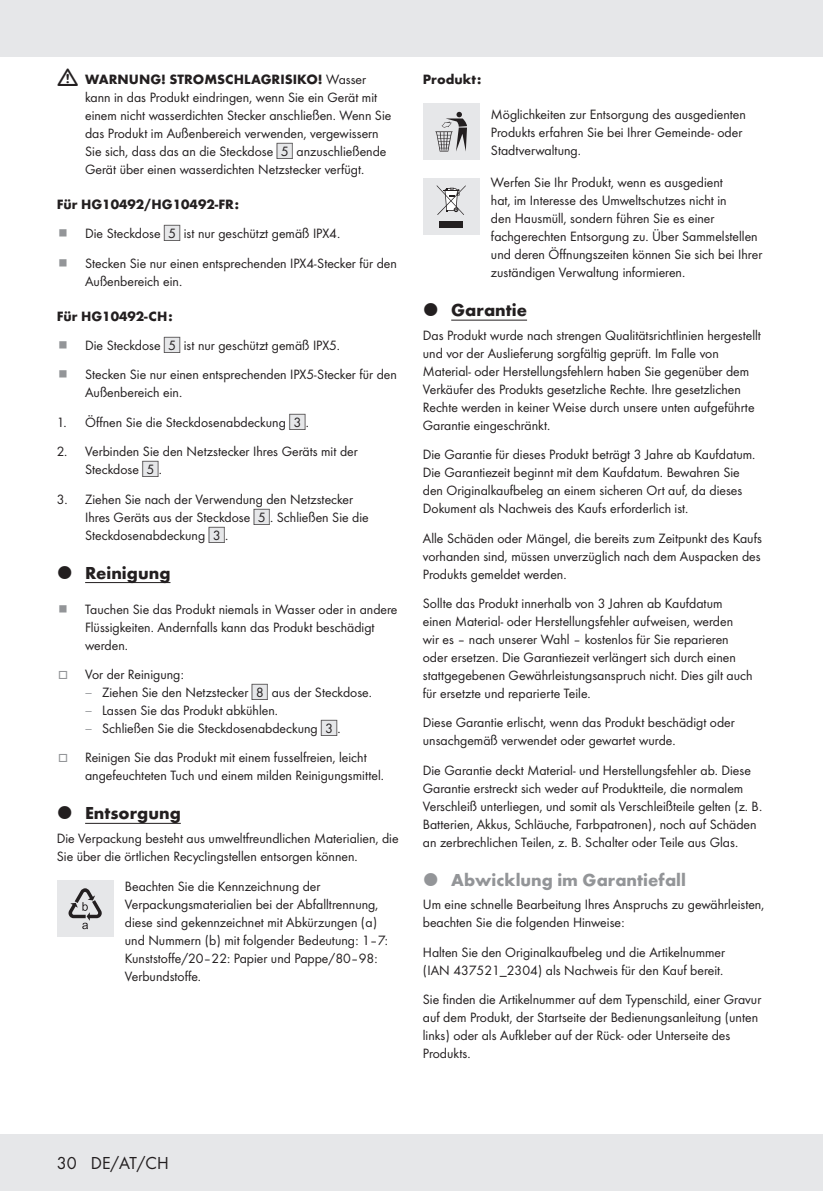
<style>
.page{position:relative;width:823px;height:1191px;background:#fff}
.page>*{position:absolute;margin:0;border:0;box-sizing:border-box;transform-origin:0 0}
.t1{font:700 18px "Futura";color:#231f20}
.t2{font:700 18px "Futura";color:#939598}
.t3{font:18px "Futura Boo";color:#231f20}
.Body{font:14px/18px "Futura Boo";color:#231f20}
.Body_SB{font:14px/18px "Futura Boo";color:#231f20}
.Headline-03_SB{font:700 14px "Futura";color:#231f20}
.s1{font-family:"Futura";font-weight:700}
.s2{font-family:"IMP Lidl Num Box";font-size:12.4px;color:#e6e7e9}
.s3{font-family:"IMP Lidl Num Box";font-size:12.4px}
.s4{color:#939598}
.s5{font-family:"Myriad Pro";color:#939598}
</style>
<div class="page">
<div style="left:0;top:1134px;width:822px;height:57px;background:#e6e7e9"></div>
<div style="left:0;top:0;width:822px;height:57px;background:#e6e7e9"></div>
<hr style="left:85px;top:582px;width:85px;height:1px;background:#231f20">
<hr style="left:85px;top:823px;width:96px;height:1px;background:#231f20">
<div style="left:57px;top:880px;width:56px;height:57px;background:#e6e7e9"></div>
<svg style="left:68px;top:888px;width:34px;height:41px"></svg>
<hr style="left:451px;top:320px;width:75px;height:1px;background:#231f20">
<div style="left:422px;top:103px;width:57px;height:57px;background:#e6e7e9"></div>
<svg style="left:435px;top:112px;width:31px;height:39px"></svg>
<div style="left:422px;top:178px;width:57px;height:56px;background:#e6e7e9"></div>
<div style="left:439px;top:221px;width:24px;height:6px;background:#231f20"></div>
<svg style="left:436px;top:185px;width:29px;height:30px"></svg>
<p class="Body" style="left:85px;top:70px;width:307px"><span class="s1">WARNUNG! STROMSCHLAGRISIKO!</span> Wasser kann in das Produkt eindringen, wenn Sie ein Gerät mit einem nicht wasserdichten Stecker anschließen. Wenn Sie das Produkt im Außenbereich verwenden, vergewissern Sie sich, dass das an die Steckdose <span class="s2">[</span><span class="s3">5]</span> anzuschließende Gerät über einen wasserdichten Netzstecker verfügt.</p>
<p class="Headline-03_SB" style="left:57px;top:194px;width:183px">Für HG10492/HG10492-FR:</p>
<p class="Body" style="left:85px;top:224px;width:255px">Die Steckdose <span class="s2">[</span><span class="s3">5]</span> ist nur geschützt gemäß IPX4.</p>
<p class="Body" style="left:85px;top:253px;width:313px">Stecken Sie nur einen entsprechenden IPX4-Stecker für den<br>Außenbereich ein.</p>
<p class="Headline-03_SB" style="left:57px;top:306px;width:117px">Für HG10492-CH:</p>
<p class="Body" style="left:85px;top:336px;width:254px">Die Steckdose <span class="s2">[</span><span class="s3">5]</span> ist nur geschützt gemäß IPX5.</p>
<p class="Body" style="left:85px;top:365px;width:313px">Stecken Sie nur einen entsprechenden IPX5-Stecker für den<br>Außenbereich ein.</p>
<p class="Body" style="left:57px;top:412px;width:252px">1. Öffnen Sie die Steckdosenabdeckung <span class="s2">[</span><span class="s3">3]</span>.</p>
<p class="Body" style="left:85px;top:442px;width:274px;text-indent:-28px">2. Verbinden Sie den Netzstecker Ihres Geräts mit der<br>Steckdose <span class="s2">[</span><span class="s3">5]</span>.</p>
<p class="Body" style="left:85px;top:489px;width:285px;text-indent:-28px">3. Ziehen Sie nach der Verwendung den Netzstecker<br>Ihres Geräts aus der Steckdose <span class="s2">[</span><span class="s3">5]</span>. Schließen Sie die<br>Steckdosenabdeckung <span class="s2">[</span><span class="s3">3]</span>.</p>
<p class="t1" style="left:85px;top:559px;width:87px">Reinigung</p>
<p class="Body" style="left:85px;top:599px;width:314px">Tauchen Sie das Produkt niemals in Wasser oder in andere<br>Flüssigkeiten. Andernfalls kann das Produkt beschädigt werden.</p>
<p class="Body" style="left:58px;top:664px;width:127px"><span class="s4">□</span> Vor der Reinigung:</p>
<p class="Body" style="left:85px;top:682px;width:286px"><span class="s5">–</span> Ziehen Sie den Netzstecker <span class="s2">[</span><span class="s3">8]</span> aus der Steckdose.</p>
<p class="Body" style="left:85px;top:700px;width:192px"><span class="s5">–</span> Lassen Sie das Produkt abkühlen.</p>
<p class="Body" style="left:85px;top:718px;width:255px"><span class="s5">–</span> Schließen Sie die Steckdosenabdeckung <span class="s2">[</span><span class="s3">3]</span>.</p>
<p class="Body" style="left:85px;top:748px;width:298px;text-indent:-27px"><span class="s4">□</span> Reinigen Sie das Produkt mit einem fusselfreien, leicht angefeuchteten Tuch und einem milden Reinigungsmittel.</p>
<p class="t1" style="left:85px;top:800px;width:97px">Entsorgung</p>
<p class="Body" style="left:57px;top:828px;width:343px">Die Verpackung besteht aus umweltfreundlichen Materialien, die<br>Sie über die örtlichen Recyclingstellen entsorgen können.</p>
<p class="Body" style="left:125px;top:876px;width:264px">Beachten Sie die Kennzeichnung der Verpackungsmaterialien bei der Abfalltrennung, diese sind gekennzeichnet mit Abkürzungen (a) und Nummern (b) mit folgender Bedeutung: 1–7:<br>Kunststoffe/20–22: Papier und Pappe/80–98:<br>Verbundstoffe.</p>
<p class="Headline-03_SB" style="left:422px;top:69px;width:60px">Produkt:</p>
<p class="Body" style="left:490px;top:104px;width:256px">Möglichkeiten zur Entsorgung des ausgedienten<br>Produkts erfahren Sie bei Ihrer Gemeinde- oder<br>Stadtverwaltung.</p>
<p class="Body_SB" style="left:490px;top:173px;width:273px">Werfen Sie Ihr Produkt, wenn es ausgedient<br>hat, im Interesse des Umweltschutzes nicht in<br>den Hausmüll, sondern führen Sie es einer fachgerechten Entsorgung zu. Über Sammelstellen und deren Öffnungszeiten können Sie sich bei Ihrer zuständigen Verwaltung informieren.</p>
<p class="t1" style="left:451px;top:297px;width:77px">Garantie</p>
<p class="Body" style="left:422px;top:325px;width:339px">Das Produkt wurde nach strengen Qualitätsrichtlinien hergestellt und vor der Auslieferung sorgfältig geprüft. Im Falle von Material- oder Herstellungsfehlern haben Sie gegenüber dem Verkäufer des Produkts gesetzliche Rechte. Ihre gesetzlichen Rechte werden in keiner Weise durch unsere unten aufgeführte Garantie eingeschränkt.</p>
<p class="Body_SB" style="left:422px;top:445px;width:332px">Die Garantie für dieses Produkt beträgt 3 Jahre ab Kaufdatum.<br>Die Garantiezeit beginnt mit dem Kaufdatum. Bewahren Sie den Originalkaufbeleg an einem sicheren Ort auf, da dieses Dokument als Nachweis des Kaufs erforderlich ist.</p>
<p class="Body_SB" style="left:422px;top:528px;width:340px;text-align:justify">Alle Schäden oder Mängel, die bereits zum Zeitpunkt des Kaufs vorhanden sind, müssen unverzüglich nach dem Auspacken des Produkts gemeldet werden.</p>
<p class="Body_SB" style="left:422px;top:593px;width:331px">Sollte das Produkt innerhalb von 3 Jahren ab Kaufdatum einen Material- oder Herstellungsfehler aufweisen, werden wir es – nach unserer Wahl – kostenlos für Sie reparieren oder ersetzen. Die Garantiezeit verlängert sich durch einen stattgegebenen Gewährleistungsanspruch nicht. Dies gilt auch für ersetzte und reparierte Teile.</p>
<p class="Body_SB" style="left:422px;top:713px;width:313px">Diese Garantie erlischt, wenn das Produkt beschädigt oder unsachgemäß verwendet oder gewartet wurde.</p>
<p class="Body_SB" style="left:422px;top:760px;width:339px">Die Garantie deckt Material- und Herstellungsfehler ab. Diese Garantie erstreckt sich weder auf Produktteile, die normalem Verschleiß unterliegen, und somit als Verschleißteile gelten (z. B.<br>Batterien, Akkus, Schläuche, Farbpatronen), noch auf Schäden an zerbrechlichen Teilen, z. B. Schalter oder Teile aus Glas.</p>
<p class="t2" style="left:451px;top:866px;width:236px">Abwicklung im Garantiefall</p>
<p class="Body" style="left:422px;top:895px;width:343px">Um eine schnelle Bearbeitung Ihres Anspruchs zu gewährleisten, beachten Sie die folgenden Hinweise:</p>
<p class="Body_SB" style="left:422px;top:942px;width:303px">Halten Sie den Originalkaufbeleg und die Artikelnummer (IAN 437521_2304) als Nachweis für den Kauf bereit.</p>
<p class="Body_SB" style="left:422px;top:989px;width:340px">Sie finden die Artikelnummer auf dem Typenschild, einer Gravur auf dem Produkt, der Startseite der Bedienungsanleitung (unten links) oder als Aufkleber auf der Rück- oder Unterseite des Produkts.</p>
<p class="t3" style="left:57px;top:1150px;width:113px">30 DE/AT/CH</p>
</div>
